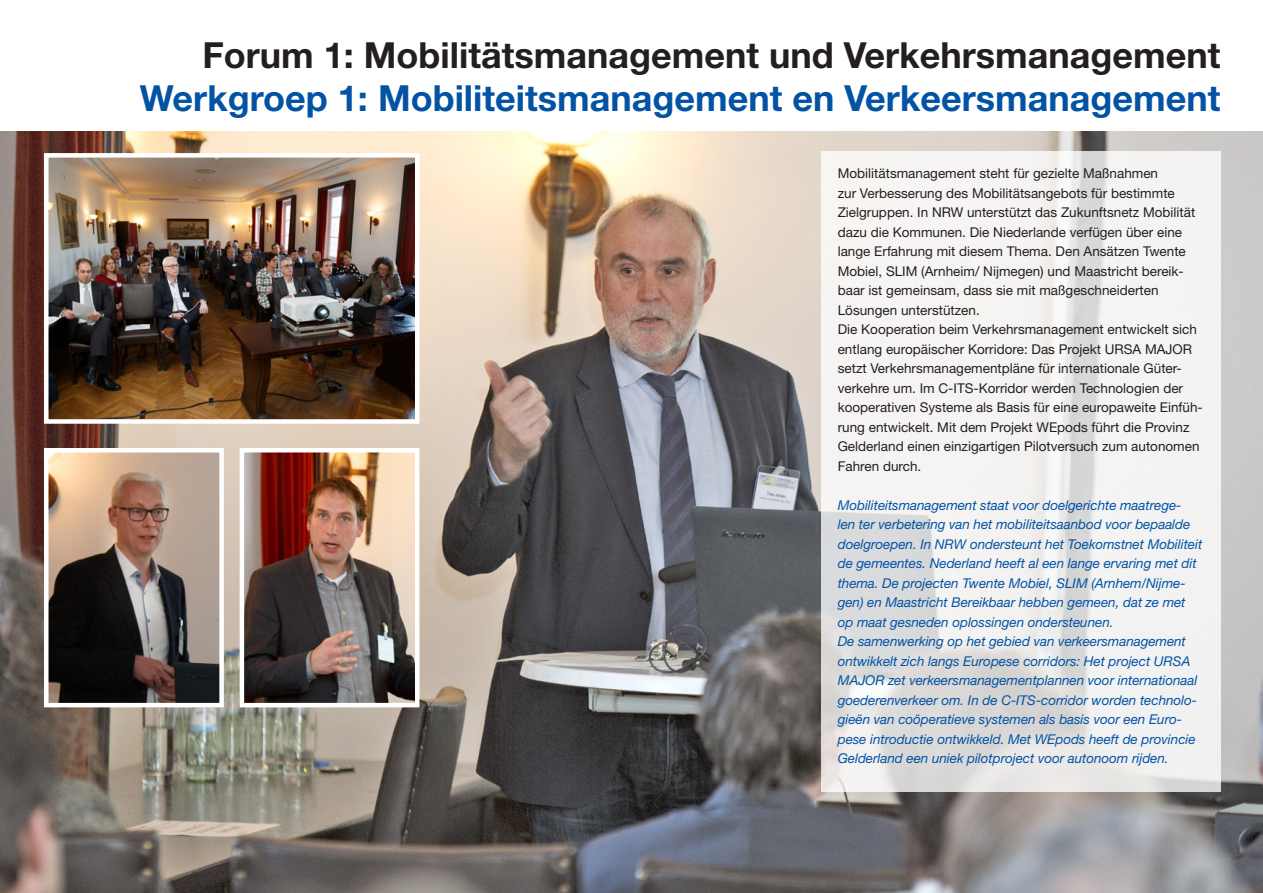
<style>
.page{position:relative;width:1263px;height:893px;background:#fff}
.page>*{position:absolute;margin:0;border:0;box-sizing:border-box;transform-origin:0 0}
.t1{font:700 36px "Helvetica Neue LT Std";color:#0353a5}
.t2{font:700 36px "Helvetica Neue LT Std";color:#231f20}
.t3{font:13.5px/19.5px "Helvetica Neue LT Std";color:#231f20}
.t4{font:italic 13.5px/19.5px "Helvetica Neue LT Std";letter-spacing:-.005em;color:#0353a5}
</style>
<div class="page">
<img style="left:0;top:132px;width:1263px;height:761px">
<img style="left:49px;top:158px;width:365px;height:261px">
<div style="left:44px;top:153px;width:375px;height:271px;border:4px solid #fff"></div>
<svg style="left:821px;top:152px;width:399px;height:640px;fill:#f4f3f2"></svg>
<img style="left:49px;top:453px;width:170px;height:249px">
<div style="left:44px;top:448px;width:180px;height:259px;border:4px solid #fff"></div>
<img style="left:245px;top:453px;width:169px;height:249px">
<div style="left:240px;top:448px;width:179px;height:259px;border:4px solid #fff"></div>
<h1 class="t2" style="left:203px;top:33px;width:1019px">Forum 1: Mobilitätsmanagement und Verkehrsmanagement</h1>
<h1 class="t1" style="left:140px;top:76px;width:1082px">Werkgroep 1: Mobiliteitsmanagement en Verkeersmanagement</h1>
<p class="t3" style="left:838px;top:163px;width:367px">Mobilitätsmanagement steht für gezielte Maßnahmen<br>zur Verbesserung des Mobilitätsangebots für bestimmte Zielgruppen. In NRW unterstützt das Zukunftsnetz Mobilität dazu die Kommunen. Die Niederlande verfügen über eine lange Erfahrung mit diesem Thema. Den Ansätzen Twente Mobiel, SLIM (Arnheim/ Nijmegen) und Maastricht bereik&shy;baar ist gemeinsam, dass sie mit maßgeschneiderten Lösungen unterstützen.<br>Die Kooperation beim Verkehrsmanagement entwickelt sich entlang europäischer Korridore: Das Projekt URSA MAJOR setzt Verkehrsmanagementpläne für internationale Güter&shy;verkehre um. Im C-ITS-Korridor werden Technologien der kooperativen Systeme als Basis für eine europaweite Einfüh&shy;rung entwickelt. Mit dem Projekt WEpods führt die Provinz Gelderland einen einzigartigen Pilotversuch zum autonomen Fahren durch.</p>
<p class="t4" style="left:838px;top:495px;width:366px">Mobiliteitsmanagement staat voor doelgerichte maatrege&shy;len ter verbetering van het mobiliteitsaanbod voor bepaalde doelgroepen. In NRW ondersteunt het Toekomstnet Mobiliteit de gemeentes. Nederland heeft al een lange ervaring met dit thema. De projecten Twente Mobiel, SLIM (Arnhem/Nijme&shy;gen) en Maastricht Bereikbaar hebben gemeen, dat ze met op maat gesneden oplossingen ondersteunen.<br>De samenwerking op het gebied van verkeersmanagement ontwikkelt zich langs Europese corridors: Het project URSA MAJOR zet verkeersmanagementplannen voor internationaal goederenverkeer om. In de C-ITS-corridor worden technolo&shy;gieën van coöperatieve systemen als basis voor een Euro&shy;pese introductie ontwikkeld. Met WEpods heeft de provincie Gelderland een uniek pilotproject voor autonoom rijden.</p>
</div>
